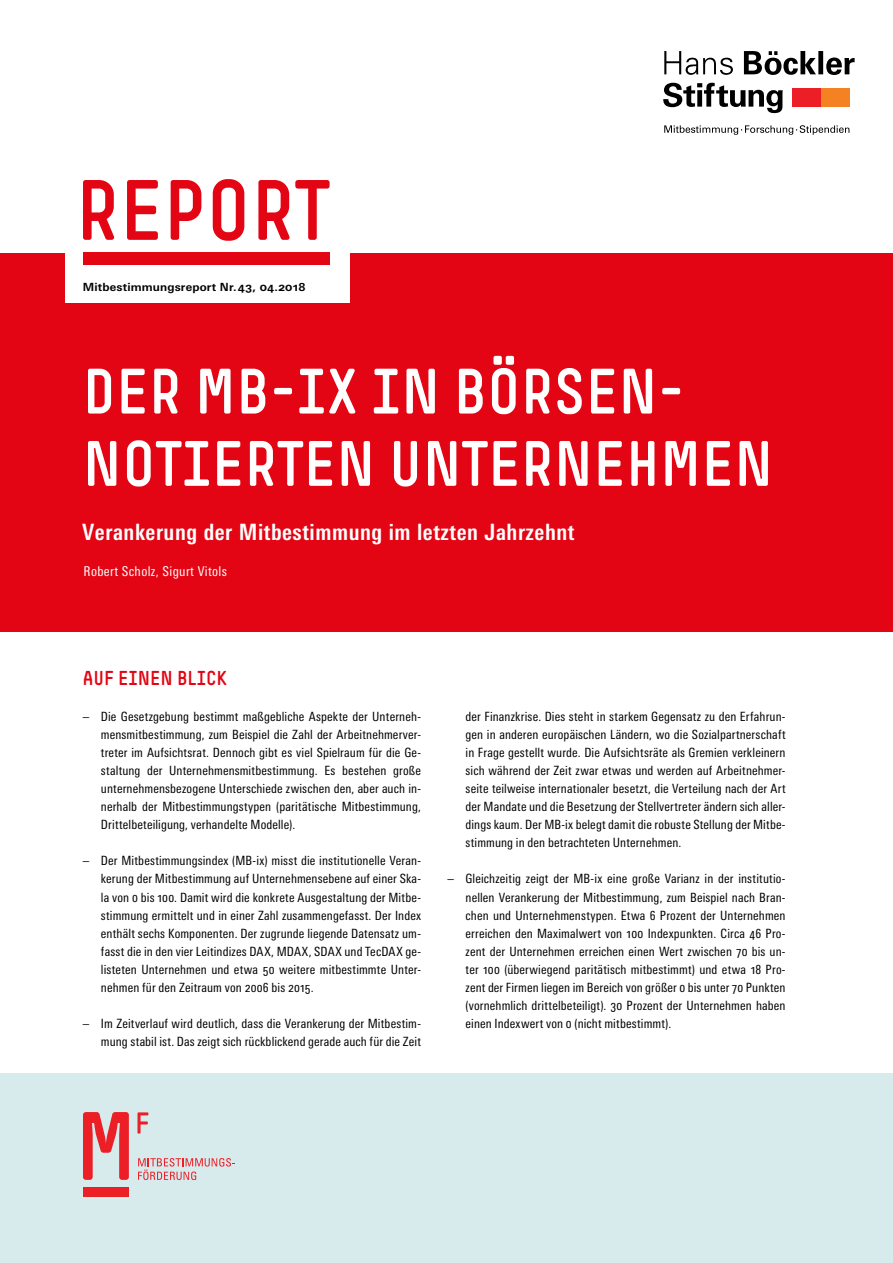
<style>
.page{position:relative;width:893px;height:1263px;background:#fff}
.page>*{position:absolute;margin:0;border:0;box-sizing:border-box;transform-origin:0 0}
.t1{font:84px "Simple HBS";color:#e30513}
.Autoren___Titel{font:63px/72.3px "Simple HBS";color:#fff}
.Subheadline___Titel{font:700 condensed 22.5px "Univers Next Pro";letter-spacing:.025em;color:#fff}
.Headline_Auf_Einen_B{font:19.8px "Simple HBS";color:#e30513}
.Autoren___Titel-2{font:condensed 13.5px "Univers Next Pro";letter-spacing:.025em;color:#fff}
.t2{font:condensed 12.75px/18px "Univers Next Pro";letter-spacing:.01em;color:#000;text-align:justify}
.Nummer__Datum{font:700 11.25px "Univers Next Pro";letter-spacing:.015em;color:#000}
.s1{font-stretch:normal}
</style>
<div class="page">
<div style="left:0;top:253px;width:893px;height:378px;background:#e30513"></div>
<div style="left:65px;top:250px;width:285px;height:53px;background:#fff"></div>
<div style="left:83px;top:253px;width:247px;height:12px;background:#e30513"></div>
<div style="left:0;top:1073px;width:893px;height:190px;background:#d7ebed"></div>
<div style="left:83px;top:1187px;width:46px;height:10px;background:#ec1e26"></div>
<svg style="left:83px;top:1112px;width:46px;height:68px"></svg>
<svg style="left:137px;top:1112px;width:11px;height:21px"></svg>
<svg style="left:138px;top:1158px;width:97px;height:22px"></svg>
<svg style="left:663px;top:51px;width:192px;height:62px"></svg>
<div style="left:792px;top:88px;width:29px;height:18px;background:#ec1e26"></div>
<div style="left:821px;top:88px;width:28px;height:18px;background:#f58222"></div>
<svg style="left:664px;top:125px;width:185px;height:10px"></svg>
<p class="t1" style="left:76px;top:163px;width:256px">REPORT</p>
<p class="Nummer__Datum" style="left:83px;top:280px;width:224px">Mitbestimmungsreport Nr.43, 04.2018</p>
<p class="Autoren___Titel" style="left:82px;top:355px;width:692px">DER MB-IX IN BÖRSEN-<br>NOTIERTEN UNTERNEHMEN</p>
<p class="Subheadline___Titel" style="left:82px;top:519px;width:494px">Verankerung der Mitbestimmung im letzten Jahrzehnt</p>
<p class="Autoren___Titel-2" style="left:84px;top:563px;width:145px">Robert Scholz, Sigurt Vitols</p>
<p class="Headline_Auf_Einen_B" style="left:83px;top:666px;width:146px">AUF EINEN BLICK</p>
<p class="t2" style="left:101px;top:707px;width:322px;text-indent:-18px"><span class="s1">–</span> Die Gesetzgebung bestimmt maßgebliche Aspekte der Unterneh&shy;mensmitbestimmung, zum Beispiel die Zahl der Arbeitnehmerver&shy;treter im Aufsichtsrat. Dennoch gibt es viel Spielraum für die Ge&shy;staltung der Unternehmensmitbestimmung. Es bestehen große unternehmensbezogene Unterschiede zwischen den, aber auch in&shy;nerhalb der Mitbestimmungstypen (paritätische Mitbestimmung, Drittelbeteiligung, verhandelte Modelle).</p>
<p class="t2" style="left:101px;top:852px;width:322px;text-indent:-18px"><span class="s1">–</span> Der Mitbestimmungsindex (MB-ix) misst die institutionelle Veran&shy;kerung der Mitbestimmung auf Unternehmensebene auf einer Ska&shy;la von 0 bis 100. Damit wird die konkrete Ausgestaltung der Mitbe&shy;stimmung ermittelt und in einer Zahl zusammengefasst. Der Index enthält sechs Komponenten. Der zugrunde liegende Datensatz um&shy;fasst die in den vier Leitindizes DAX, MDAX, SDAX und TecDAX ge&shy;listeten Unternehmen und etwa 50 weitere mitbestimmte Unter&shy;nehmen für den Zeitraum von 2006 bis 2015.</p>
<p class="t2" style="left:83px;top:1014px;width:340px;text-align:right"><span class="s1">–</span> Im Zeitverlauf wird deutlich, dass die Verankerung der Mitbestim&shy;mung stabil ist. Das zeigt sich rückblickend gerade auch für die Zeit</p>
<p class="t2" style="left:466px;top:707px;width:322px">der Finanzkrise. Dies steht in starkem Gegensatz zu den Erfahrun&shy;gen in anderen europäischen Ländern, wo die Sozialpartnerschaft in Frage gestellt wurde. Die Aufsichtsräte als Gremien verkleinern sich während der Zeit zwar etwas und werden auf Arbeitnehmer&shy;seite teilweise internationaler besetzt, die Verteilung nach der Art der Mandate und die Besetzung der Stellvertreter ändern sich aller&shy;dings kaum. Der MB-ix belegt damit die robuste Stellung der Mitbe&shy;stimmung in den betrachteten Unternehmen.</p>
<p class="t2" style="left:466px;top:870px;width:322px;text-indent:-18px"><span class="s1">–</span> Gleichzeitig zeigt der MB-ix eine große Varianz in der institutio&shy;nellen Verankerung der Mitbestimmung, zum Beispiel nach Bran&shy;chen und Unternehmenstypen. Etwa 6 Prozent der Unternehmen erreichen den Maximalwert von 100 Indexpunkten. Circa 46 Pro&shy;zent der Unternehmen erreichen einen Wert zwischen 70 bis un&shy;ter 100 (überwiegend paritätisch mitbestimmt) und etwa 18 Pro&shy;zent der Firmen liegen im Bereich von größer 0 bis unter 70 Punkten (vornehmlich drittelbeteiligt). 30 Prozent der Unternehmen haben einen Indexwert von 0 (nicht mitbestimmt).</p>
</div>
